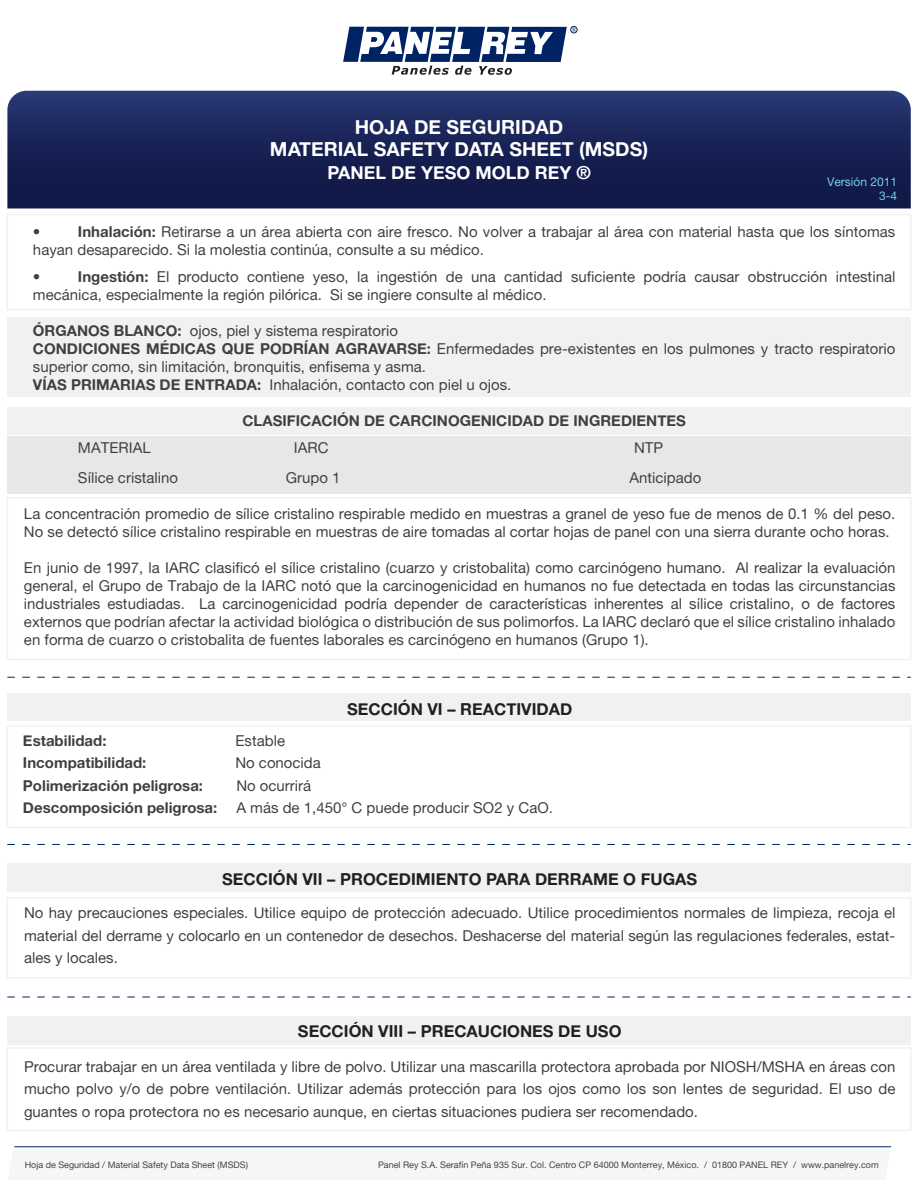
<style>
.page{position:relative;width:918px;height:1188px;background:#fff}
.page>*{position:absolute;margin:0;border:0;box-sizing:border-box;transform-origin:0 0}
.t1{font:19.5px/22.5px "Alte Haas Grotesk Bold";color:#fff;text-align:center}
.t2{font:18px "Alte Haas Grotesk Bold";color:#fff}
.t3{font:16.5px "Alte Haas Grotesk Bold";color:#231f20}
.t4{font:15px/18px "Alte Haas Grotesk";color:#404041}
.t5{font:15px "Alte Haas Grotesk Bold";color:#404041}
.t6{font:12px/14.4px "Alte Haas Grotesk";color:#74cfef;text-align:right}
.t7{font:9px "Alte Haas Grotesk";color:#404041}
.s1{font-family:"Alte Haas Grotesk Bold"}
</style>
<div class="page">
<div style="left:7px;top:407px;width:904px;height:28px;background:#f1f1f2"></div>
<div style="left:7px;top:317px;width:904px;height:80px;background:#f1f1f2"></div>
<div style="left:7px;top:693px;width:904px;height:28px;background:#f1f1f2"></div>
<div style="left:7px;top:436px;width:904px;height:58px;background:#e6e7e8"></div>
<svg style="left:7px;top:91px;width:904px;height:117px;background:#192457"></svg>
<div style="left:7px;top:497px;width:905px;height:163px;border:1px solid #f1f1f2"></div>
<div style="left:7px;top:214px;width:905px;height:96px;border:2px solid #f1f1f2"></div>
<div style="left:570px;top:26px;width:8px;height:7px;border:1px solid #002364;border-radius:50%"></div>
<svg style="left:343px;top:26px;width:233px;height:49px"></svg>
<svg style="left:7px;top:844px;width:904px;height:1px"></svg>
<svg style="left:7px;top:677px;width:904px;height:1px"></svg>
<div style="left:7px;top:864px;width:904px;height:28px;background:#f1f1f2"></div>
<div style="left:7px;top:897px;width:905px;height:82px;border:2px solid #f1f1f2"></div>
<svg style="left:7px;top:997px;width:904px;height:1px"></svg>
<div style="left:7px;top:1016px;width:904px;height:28px;background:#f1f1f2"></div>
<div style="left:7px;top:1047px;width:905px;height:84px;border:2px solid #f1f1f2"></div>
<div style="left:7px;top:725px;width:905px;height:103px;border:2px solid #f1f1f2"></div>
<hr style="left:14px;top:1147px;width:877px;height:1px;background:#002364">
<h1 class="t1" style="left:270px;top:115px;width:380px">HOJA DE SEGURIDAD<br>MATERIAL SAFETY DATA SHEET (MSDS)</h1>
<p class="t2" style="left:327px;top:161px;width:265px">PANEL DE YESO MOLD REY ®</p>
<p class="t6" style="left:827px;top:174px;width:72px">Versión 2011<br>3-4</p>
<p class="t4" style="left:33px;top:222px;width:864px;text-indent:45px"><span class="s1">Inhalación:</span> Retirarse a un área abierta con aire fresco. No volver a trabajar al área con material hasta que los síntomas hayan desaparecido. Si la molestia continúa, consulte a su médico.</p>
<p class="t4" style="left:33px;top:267px;width:9px">•</p>
<p class="t4" style="left:33px;top:222px;width:9px">•</p>
<p class="t4" style="left:33px;top:267px;width:864px;text-indent:45px"><span class="s1">Ingestión:</span> El producto contiene yeso, la ingestión de una cantidad suficiente podría causar obstrucción intestinal mecánica, especialmente la región pilórica. Si se ingiere consulte al médico.</p>
<p class="t4" style="left:33px;top:321px;width:864px"><span class="s1">ÓRGANOS BLANCO:</span> ojos, piel y sistema respiratorio<br><span class="s1">CONDICIONES MÉDICAS QUE PODRÍAN AGRAVARSE:</span> Enfermedades pre-existentes en los pulmones y tracto respiratorio superior como, sin limitación, bronquitis, enfisema y asma.<br><span class="s1">VÍAS PRIMARIAS DE ENTRADA:</span> Inhalación, contacto con piel u ojos.</p>
<p class="t5" style="left:242px;top:411px;width:445px">CLASIFICACIÓN DE CARCINOGENICIDAD DE INGREDIENTES</p>
<p class="t4" style="left:78px;top:438px;width:74px">MATERIAL</p>
<p class="t4" style="left:294px;top:438px;width:36px">IARC</p>
<p class="t4" style="left:634px;top:438px;width:31px">NTP</p>
<p class="t4" style="left:78px;top:468px;width:102px">Sílice cristalino</p>
<p class="t4" style="left:286px;top:468px;width:56px">Grupo 1</p>
<p class="t4" style="left:629px;top:468px;width:73px">Anticipado</p>
<p class="t4" style="left:24px;top:504px;width:873px">La concentración promedio de sílice cristalino respirable medido en muestras a granel de yeso fue de menos de 0.1 % del peso.<br>No se detectó sílice cristalino respirable en muestras de aire tomadas al cortar hojas de panel con una sierra durante ocho horas.</p>
<p class="t4" style="left:24px;top:558px;width:873px;text-align:justify">En junio de 1997, la IARC clasificó el sílice cristalino (cuarzo y cristobalita) como carcinógeno humano. Al realizar la evaluación general, el Grupo de Trabajo de la IARC notó que la carcinogenicidad en humanos no fue detectada en todas las circunstancias industriales estudiadas. La carcinogenicidad podría depender de características inherentes al sílice cristalino, o de factores externos que podrían afectar la actividad biológica o distribución de sus polimorfos. La IARC declaró que el sílice cristalino inhalado en forma de cuarzo o cristobalita de fuentes laborales es carcinógeno en humanos (Grupo 1).</p>
<p class="t3" style="left:347px;top:699px;width:227px">SECCIÓN VI – REACTIVIDAD</p>
<p class="t5" style="left:23px;top:731px;width:85px">Estabilidad:</p>
<p class="t4" style="left:235px;top:731px;width:51px">Estable</p>
<p class="t5" style="left:23px;top:754px;width:125px">Incompatibilidad:</p>
<p class="t4" style="left:235px;top:754px;width:87px">No conocida</p>
<p class="t5" style="left:23px;top:776px;width:182px">Polimerización peligrosa:</p>
<p class="t4" style="left:236px;top:776px;width:76px">No ocurrirá</p>
<p class="t5" style="left:23px;top:799px;width:196px">Descomposición peligrosa:</p>
<p class="t4" style="left:236px;top:799px;width:318px">A más de 1,450° C puede producir SO2 y CaO.</p>
<p class="t3" style="left:222px;top:869px;width:477px">SECCIÓN VII – PROCEDIMIENTO PARA DERRAME O FUGAS</p>
<p class="t4" style="left:24px;top:901px;width:873px;line-height:22.5px;text-align:justify">No hay precauciones especiales. Utilice equipo de protección adecuado. Utilice procedimientos normales de limpieza, recoja el material del derrame y colocarlo en un contenedor de desechos. Deshacerse del material según las regulaciones federales, estat&shy;ales y locales.</p>
<p class="t3" style="left:298px;top:1021px;width:325px">SECCIÓN VIII – PRECAUCIONES DE USO</p>
<p class="t4" style="left:24px;top:1055px;width:873px;line-height:22.5px;text-align:justify">Procurar trabajar en un área ventilada y libre de polvo. Utilizar una mascarilla protectora aprobada por NIOSH/MSHA en áreas con mucho polvo y/o de pobre ventilación. Utilizar además protección para los ojos como los son lentes de seguridad. El uso de guantes o ropa protectora no es necesario aunque, en ciertas situaciones pudiera ser recomendado.</p>
<p class="t7" style="left:25px;top:1159px;width:225px">Hoja de Seguridad / Material Safety Data Sheet (MSDS)</p>
<p class="t7" style="left:378px;top:1159px;width:502px">Panel Rey S.A. Serafín Peña 935 Sur. Col. Centro CP 64000 Monterrey, México. / 01800 PANEL REY / www.panelrey.com</p>
</div>
